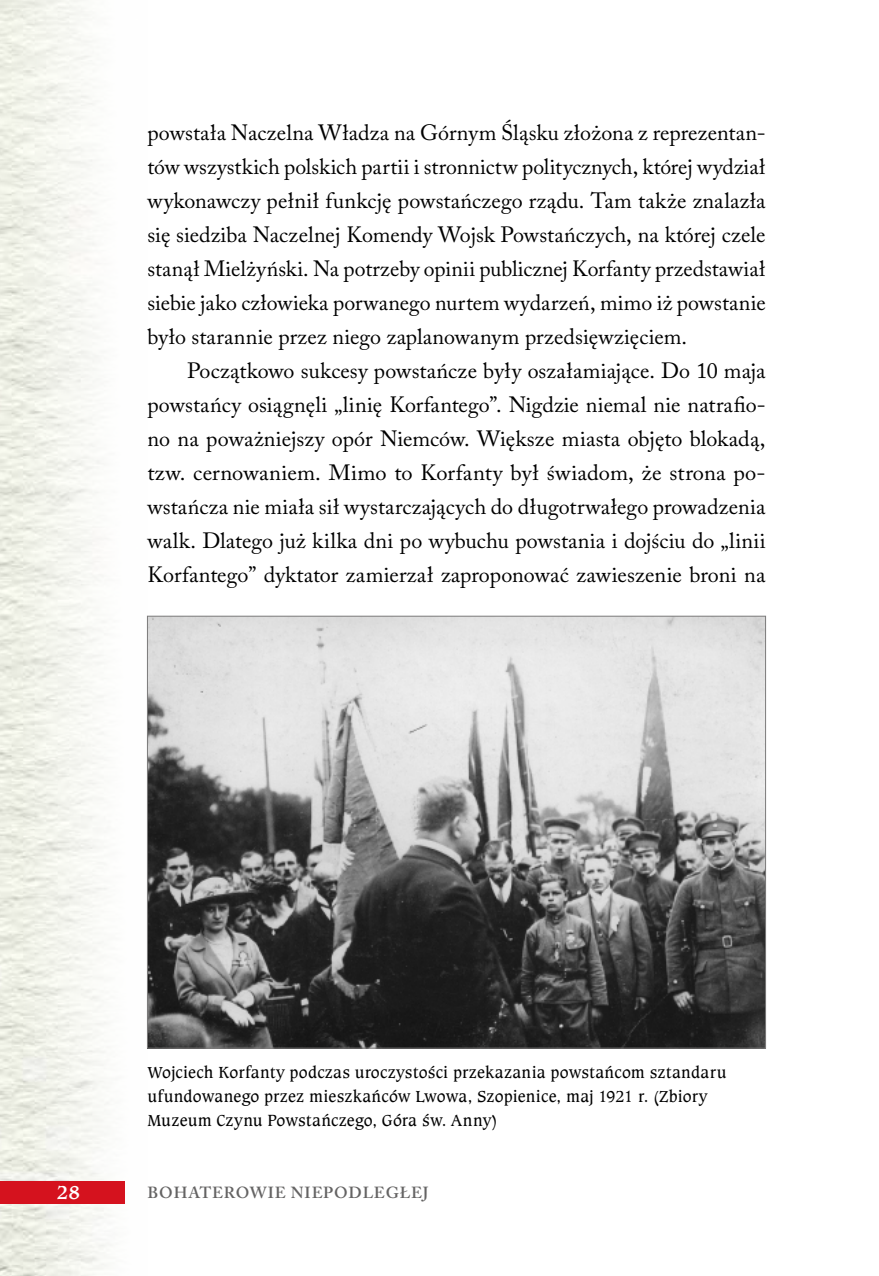
<style>
.page{position:relative;width:879px;height:1276px;background:#fff}
.page>*{position:absolute;margin:0;border:0;box-sizing:border-box;transform-origin:0 0}
.t1{font:22px/34px "Adobe Caslon Pro";letter-spacing:.005em;color:#000;text-align:justify}
.t2{font:700 20px "Caxton Bk EU";color:#fff}
.t3{font:17px/24px "Caxton Bk EU";letter-spacing:.01em;color:#000}
.t4{font:600 16px "Adobe Caslon Pro";letter-spacing:.055em;color:#646363}
</style>
<div class="page">
<img style="left:0;top:0;width:125px;height:1276px">
<div style="left:0;top:1181px;width:125px;height:22px;background:#d5121e"></div>
<img style="left:149px;top:618px;width:615px;height:428px">
<p class="t1" style="left:147px;top:115px;width:620px">powstała Naczelna Władza na Górnym Śląsku złożona z reprezentan&shy;tów wszystkich polskich partii i stronnictw politycznych, której wydział wykonawczy pełnił funkcję powstańczego rządu. Tam także znalazła się siedziba Naczelnej Komendy Wojsk Powstańczych, na której czele stanął Mielżyński. Na potrzeby opinii publicznej Korfanty przedstawiał siebie jako człowieka porwanego nurtem wydarzeń, mimo iż powstanie było starannie przez niego zaplanowanym przedsięwzięciem.</p>
<p class="t1" style="left:147px;top:353px;width:619px;text-indent:40px">Początkowo sukcesy powstańcze były oszałamiające. Do 10 maja powstańcy osiągnęli „linię Korfantego”. Nigdzie niemal nie natrafio&shy;no na poważniejszy opór Niemców. Większe miasta objęto blokadą, tzw. cernowaniem. Mimo to Korfanty był świadom, że strona po&shy;wstańcza nie miała sił wystarczających do długotrwałego prowadzenia walk. Dlatego już kilka dni po wybuchu powstania i dojściu do „linii Korfantego” dyktator zamierzał zaproponować zawieszenie broni na</p>
<p class="t3" style="left:147px;top:1060px;width:580px">Wojciech Korfanty podczas uroczystości przekazania powstańcom sztandaru ufundowanego przez mieszkańców Lwowa, Szopienice, maj 1921 r. (Zbiory<br>Muzeum Czynu Powstańczego, Góra św. Anny)</p>
<p class="t2" style="left:57px;top:1179px;width:25px">28</p>
<p class="t4" style="left:148px;top:1183px;width:282px">BOHATEROWIE NIEPODLEGŁEJ</p>
</div>
